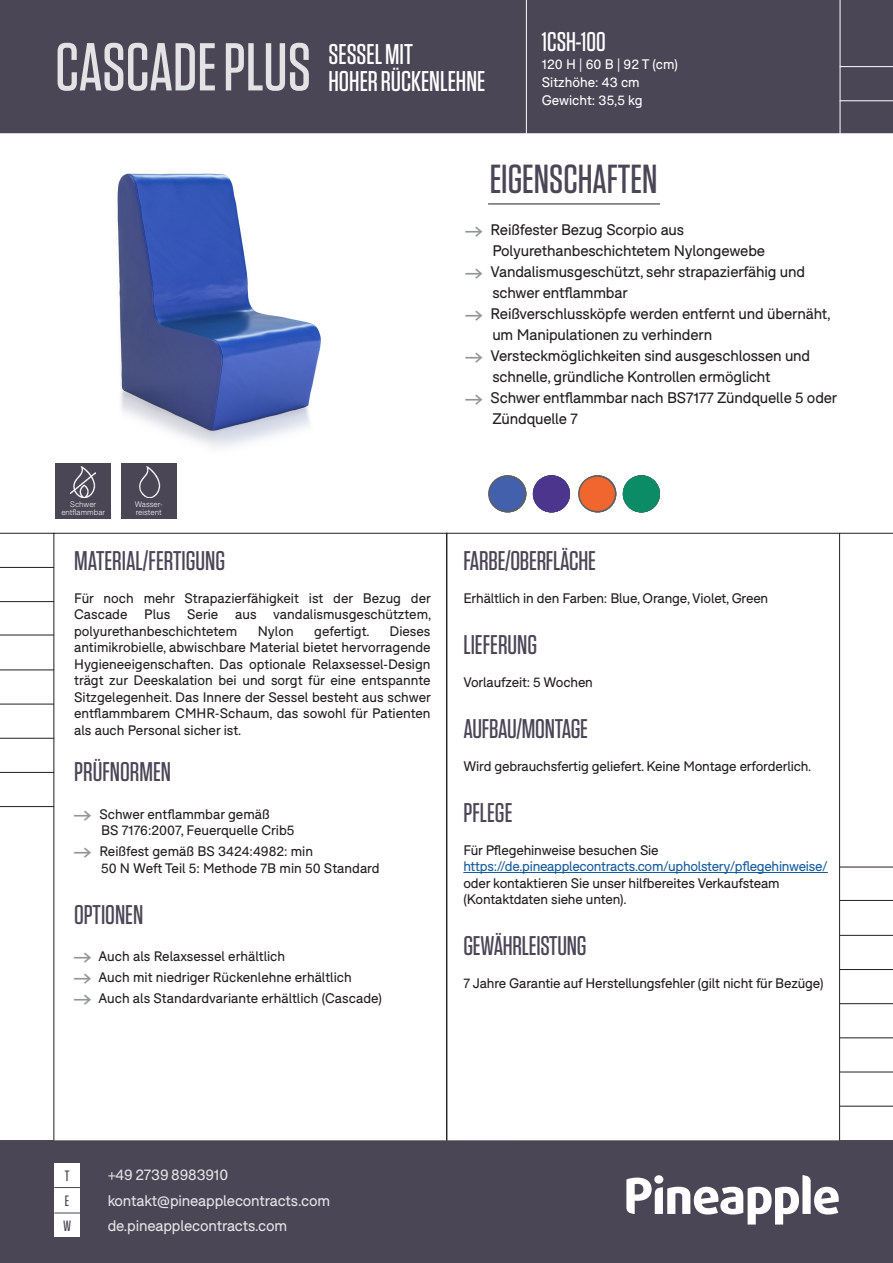
<style>
.page{position:relative;width:893px;height:1263px;background:#fff}
.page>*{position:absolute;margin:0;border:0;box-sizing:border-box;transform-origin:0 0}
.t1{font:500 67.5px "Tungsten";color:#fff}
.t2{font:500 40.5px "Tungsten";color:#4b4656}
.body_1_BLACK{font:500 28.5px "Tungsten";color:#fff}
.t3{font:500 27px "Tungsten";color:#4b4656}
.t4{font:500 27px "Tungsten";color:#fff}
.t5{font:15px/21px "F37 Bolton";letter-spacing:-.01em;color:#231f20}
.t6{font:15px "F37 Bolton";letter-spacing:-.01em;color:#fff}
.t7{font:500 15px "Tungsten";color:#4b4656}
.t8{font:13.5px/16.5px "F37 Bolton";letter-spacing:-.01em;color:#231f20;text-align:justify}
.t9{font:13.5px "F37 Bolton";letter-spacing:-.02em;color:#175d9e}
.t10{font:13.5px "F37 Bolton";color:#fff}
.t11{font:300 7.8px "F37 Bolton";color:#fff}
.s1{font-family:"Pinearrow";font-size:15px;color:#939598}
.s2{font-family:"Pinearrow";color:#939598}
</style>
<div class="page">
<div style="left:1px;top:1px;width:891px;height:131px;background:#4b4656"></div>
<div style="left:0;top:0;width:893px;height:133px;border:2px solid #4b4656"></div>
<div style="left:1px;top:1141px;width:891px;height:121px;background:#4b4656"></div>
<div style="left:0;top:1140px;width:893px;height:123px;border:2px solid #4b4656"></div>
<hr style="left:840px;top:867px;width:53px;height:1px;background:#231f20">
<hr style="left:840px;top:1003px;width:53px;height:1px;background:#231f20">
<hr style="left:840px;top:935px;width:53px;height:1px;background:#231f20">
<hr style="left:840px;top:1072px;width:53px;height:1px;background:#231f20">
<hr style="left:840px;top:1037px;width:53px;height:1px;background:#231f20">
<hr style="left:840px;top:969px;width:53px;height:1px;background:#231f20">
<hr style="left:840px;top:1106px;width:53px;height:1px;background:#231f20">
<hr style="left:463px;top:872px;width:365px;height:1px;background:#175d9e">
<hr style="left:840px;top:900px;width:53px;height:1px;background:#231f20">
<svg style="left:626px;top:1175px;width:213px;height:49px"></svg>
<div style="left:654px;top:1175px;width:9px;height:9px;background:#fff;border-radius:50%"></div>
<div style="left:54px;top:1162px;width:26px;height:25px;background:#fff"></div>
<div style="left:54px;top:1187px;width:26px;height:25px;background:#fff"></div>
<svg style="left:54px;top:1187px;width:26px;height:1px"></svg>
<hr style="left:840px;top:533px;width:53px;height:1px;background:#231f20">
<hr style="left:488px;top:204px;width:172px;height:1px;background:#231f20">
<hr style="left:840px;top:0;width:1px;height:135px;background:#fff">
<hr style="left:840px;top:66px;width:53px;height:1px;background:#fff">
<hr style="left:840px;top:100px;width:53px;height:1px;background:#fff">
<hr style="left:526px;top:0;width:1px;height:134px;background:#fff">
<hr style="left:0;top:601px;width:54px;height:1px;background:#231f20">
<hr style="left:0;top:738px;width:54px;height:1px;background:#231f20">
<hr style="left:0;top:669px;width:54px;height:1px;background:#231f20">
<hr style="left:0;top:533px;width:54px;height:1px;background:#231f20">
<hr style="left:0;top:806px;width:54px;height:1px;background:#231f20">
<hr style="left:0;top:772px;width:54px;height:1px;background:#231f20">
<hr style="left:0;top:704px;width:54px;height:1px;background:#231f20">
<hr style="left:0;top:567px;width:54px;height:1px;background:#231f20">
<hr style="left:0;top:635px;width:54px;height:1px;background:#231f20">
<div style="left:54px;top:1212px;width:26px;height:25px;background:#fff"></div>
<svg style="left:54px;top:1212px;width:26px;height:1px"></svg>
<div style="left:55px;top:463px;width:56px;height:55px;background:#4b4656"></div>
<img style="left:71px;top:467px;width:24px;height:31px">
<img style="left:117px;top:173px;width:204px;height:275px">
<svg style="left:489px;top:476px;width:37px;height:36px"></svg>
<div style="left:488px;top:475px;width:38px;height:37px;border:2px solid #5c6063;border-radius:50%"></div>
<svg style="left:533px;top:475px;width:37px;height:37px"></svg>
<svg style="left:579px;top:476px;width:37px;height:36px"></svg>
<div style="left:578px;top:475px;width:38px;height:37px;border:2px solid #5c6063;border-radius:50%"></div>
<svg style="left:623px;top:475px;width:37px;height:37px"></svg>
<div style="left:121px;top:463px;width:56px;height:55px;background:#4b4656"></div>
<img style="left:139px;top:467px;width:22px;height:31px">
<h1 class="t1" style="left:55px;top:32px;width:257px">CASCADE PLUS</h1>
<p class="body_1_BLACK" style="left:329px;top:39px;width:86px">SESSEL MIT</p>
<p class="body_1_BLACK" style="left:329px;top:66px;width:158px">HOHER RÜCKENLEHNE</p>
<p class="t4" style="left:542px;top:27px;width:65px">1CSH-100</p>
<p class="t10" style="left:542px;top:56px;width:138px">120 H | 60 B | 92 T (cm)</p>
<p class="t10" style="left:542px;top:74px;width:99px">Sitzhöhe: 43 cm</p>
<p class="t10" style="left:542px;top:92px;width:102px">Gewicht: 35,5 kg</p>
<p class="t11" style="left:70px;top:499px;width:27px">Schwer</p>
<p class="t11" style="left:61px;top:507px;width:45px">entflammbar</p>
<p class="t11" style="left:135px;top:499px;width:30px">Wasser-</p>
<p class="t11" style="left:136px;top:507px;width:27px">reistent</p>
<p class="t3" style="left:74px;top:546px;width:152px">MATERIAL/FERTIGUNG</p>
<p class="t8" style="left:74px;top:590px;width:359px">Für noch mehr Strapazierfähigkeit ist der Bezug der Cascade Plus Serie aus vandalismusgeschütztem, polyurethanbeschichtetem</p>
<p class="t8" style="left:74px;top:623px;width:358px;text-indent:315px">Dieses antimikrobielle, abwischbare Material bietet hervorragende Hygieneeigenschaften. Das optionale Relaxsessel-Design trägt zur Deeskalation bei und sorgt für eine entspannte Sitzgelegenheit. Das Innere der Sessel besteht aus schwer entflammbarem CMHR-Schaum, das sowohl für Patienten als auch Personal sicher ist.</p>
<p class="t3" style="left:74px;top:758px;width:98px">PRÜFNORMEN</p>
<p class="t8" style="left:101px;top:806px;width:195px;text-indent:-27px"><span class="s1">A</span> Schwer entflammbar gemäß<br>BS 7176:2007, Feuerquelle Crib5</p>
<p class="t8" style="left:101px;top:843px;width:280px;text-indent:-27px"><span class="s1">A</span> Reißfest gemäß BS 3424:4982: min<br>50 N Weft Teil 5: Methode 7B min 50 Standard</p>
<p class="t3" style="left:74px;top:900px;width:71px">OPTIONEN</p>
<p class="t8" style="left:74px;top:948px;width:213px"><span class="s1">A</span> Auch als Relaxsessel erhältlich</p>
<p class="t8" style="left:74px;top:969px;width:279px"><span class="s1">A</span> Auch mit niedriger Rückenlehne erhältlich</p>
<p class="t8" style="left:74px;top:990px;width:309px"><span class="s1">A</span> Auch als Standardvariante erhältlich (Cascade)</p>
<p class="t8" style="left:258px;top:623px;width:37px">Nylon</p>
<p class="t8" style="left:314px;top:623px;width:57px">gefertigt.</p>
<p class="t2" style="left:490px;top:157px;width:169px">EIGENSCHAFTEN</p>
<p class="t5" style="left:492px;top:219px;width:274px;text-indent:-27px"><span class="s2">A</span> Reißfester Bezug Scorpio aus<br>Polyurethanbeschichtetem Nylongewebe</p>
<p class="t5" style="left:492px;top:261px;width:314px;text-indent:-27px"><span class="s2">A</span> Vandalismusgeschützt, sehr strapazierfähig und schwer entflammbar</p>
<p class="t5" style="left:492px;top:303px;width:340px;text-indent:-27px"><span class="s2">A</span> Reißverschlussköpfe werden entfernt und übernäht, um Manipulationen zu verhindern</p>
<p class="t5" style="left:492px;top:345px;width:319px;text-indent:-27px"><span class="s2">A</span> Versteckmöglichkeiten sind ausgeschlossen und schnelle, gründliche Kontrollen ermöglicht</p>
<p class="t5" style="left:492px;top:387px;width:346px;text-indent:-27px"><span class="s2">A</span> Schwer entflammbar nach BS7177 Zündquelle 5 oder<br>Zündquelle 7</p>
<p class="t3" style="left:463px;top:546px;width:134px">FARBE/OBERFLÄCHE</p>
<p class="t8" style="left:463px;top:590px;width:306px">Erhältlich in den Farben: Blue, Orange, Violet, Green</p>
<p class="t3" style="left:463px;top:630px;width:75px">LIEFERUNG</p>
<p class="t8" style="left:463px;top:674px;width:131px">Vorlaufzeit: 5 Wochen</p>
<p class="t3" style="left:463px;top:714px;width:126px">AUFBAU/MONTAGE</p>
<p class="t8" style="left:463px;top:758px;width:350px">Wird gebrauchsfertig geliefert. Keine Montage erforderlich.</p>
<p class="t3" style="left:463px;top:798px;width:51px">PFLEGE</p>
<p class="t8" style="left:463px;top:842px;width:197px">Für Pflegehinweise besuchen Sie</p>
<p class="t9" style="left:463px;top:858px;width:366px">https://de.pineapplecontracts.com/upholstery/pflegehinweise/</p>
<p class="t8" style="left:463px;top:875px;width:318px">oder kontaktieren Sie unser hilfbereites Verkaufsteam</p>
<p class="t8" style="left:463px;top:891px;width:165px">(Kontaktdaten siehe unten).</p>
<p class="t3" style="left:463px;top:932px;width:125px">GEWÄHRLEISTUNG</p>
<p class="t8" style="left:463px;top:975px;width:362px">7 Jahre Garantie auf Herstellungsfehler (gilt nicht für Bezüge)</p>
<p class="t7" style="left:65px;top:1168px;width:6px">T</p>
<p class="t6" style="left:107px;top:1166px;width:122px">+49 2739 8983910</p>
<p class="t7" style="left:65px;top:1193px;width:6px">E</p>
<p class="t6" style="left:107px;top:1191px;width:224px">kontakt@pineapplecontracts.com</p>
<p class="t7" style="left:63px;top:1218px;width:10px">W</p>
<p class="t6" style="left:107px;top:1217px;width:181px">de.pineapplecontracts.com</p>
</div>
